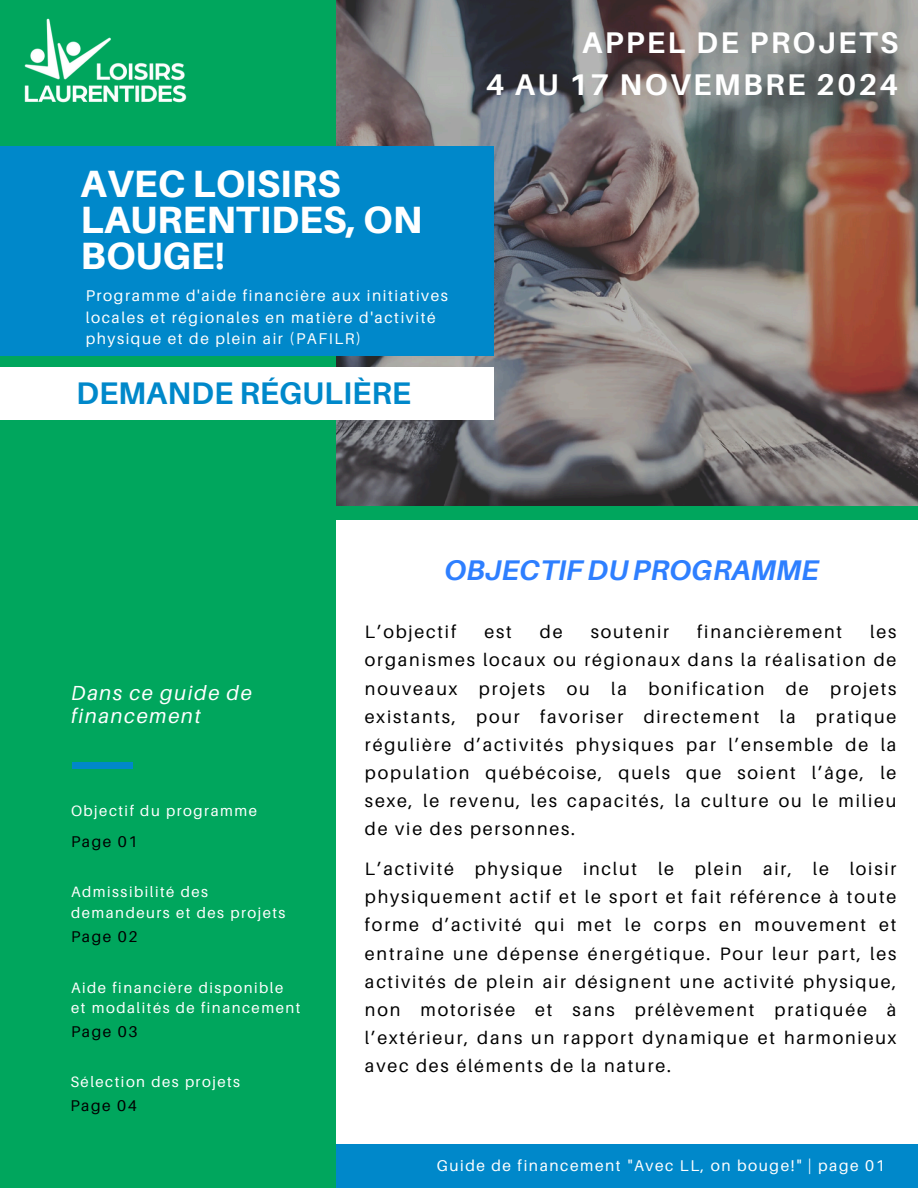
<style>
.page{position:relative;width:918px;height:1188px;background:#fff}
.page>*{position:absolute;margin:0;border:0;box-sizing:border-box;transform-origin:0 0}
.t1{font:800 38.1px/36px "Aileron";color:#fff}
.t2{font:700 31.2px "Aileron";color:#0088ca}
.t3{font:700 30px/41.7px "Aileron";letter-spacing:.08em;color:#fff;text-align:right}
.t4{font:italic 700 28.5px "Aileron";color:#2e7fff}
.t5{font:italic 20.4px/22.5px "Aileron";letter-spacing:.08em;color:#fff}
.t6{font:18px/28.2px "Aileron";letter-spacing:.1em;color:#000;text-align:justify}
.t7{font:15.6px/21.1px "Aileron";letter-spacing:.1em;color:#fff}
.t8{font:15.6px "Aileron";letter-spacing:.1em;color:#000}
.t9{font:15px/20.2px "Aileron";letter-spacing:.1em;color:#fff}
</style>
<div class="page">
<img style="left:336px;top:0;width:582px;height:506px">
<div style="left:330px;top:1144px;width:588px;height:44px;background:#0088ca"></div>
<div style="left:0;top:0;width:336px;height:1188px;background:#00a65d"></div>
<div style="left:0;top:146px;width:493px;height:209px;background:#0088ca"></div>
<div style="left:334px;top:506px;width:584px;height:14px;background:#00a65d"></div>
<div style="left:72px;top:762px;width:60px;height:6px;background:#0088ca"></div>
<img style="left:24px;top:18px;width:163px;height:85px">
<div style="left:0;top:368px;width:493px;height:52px;background:#fff"></div>
<p class="t1" style="left:81px;top:164px;width:343px">AVEC LOISIRS<br>LAURENTIDES, ON<br>BOUGE!</p>
<h2 class="t7" style="left:86px;top:285px;width:364px">Programme d'aide financière aux initiatives locales et régionales en matière d'activité physique et de plein air (PAFILR)</h2>
<p class="t2" style="left:76px;top:373px;width:336px">DEMANDE RÉGULIÈRE</p>
<p class="t3" style="left:486px;top:21px;width:414px">APPEL DE PROJETS<br>4 AU 17 NOVEMBRE 2024</p>
<p class="t5" style="left:71px;top:682px;width:182px">Dans ce guide de financement</p>
<p class="t9" style="left:71px;top:800px;width:187px">Objectif du programme</p>
<h3 class="t8" style="left:71px;top:832px;width:68px">Page 01</h3>
<p class="t9" style="left:71px;top:882px;width:216px">Admissibilité des demandeurs et des projets</p>
<p class="t8" style="left:71px;top:927px;width:68px">Page 02</p>
<p class="t9" style="left:71px;top:977px;width:231px">Aide financière disponible et modalités de financement</p>
<h4 class="t8" style="left:71px;top:1022px;width:68px">Page 03</h4>
<p class="t9" style="left:70px;top:1072px;width:171px">Sélection des projets</p>
<p class="t8" style="left:70px;top:1096px;width:68px">Page 04</p>
<h1 class="t4" style="left:444px;top:553px;width:376px">OBJECTIF DU PROGRAMME</h1>
<h4 class="t6" style="left:365px;top:618px;width:93px">L’objectif</h4>
<h4 class="t6" style="left:484px;top:618px;width:29px">est</h4>
<h4 class="t6" style="left:540px;top:618px;width:24px">de</h4>
<h4 class="t6" style="left:591px;top:618px;width:80px">soutenir</h4>
<h4 class="t6" style="left:697px;top:618px;width:146px">financièrement</h4>
<h4 class="t6" style="left:365px;top:618px;width:533px;text-indent:505px">les organismes locaux ou régionaux dans la réalisation de nouveaux projets ou la bonification de projets existants, pour favoriser directement la pratique régulière d’activités physiques par l’ensemble de la population québécoise, quels que soient l’âge, le sexe, le revenu, les capacités, la culture ou le milieu de vie des personnes.</h4>
<h2 class="t6" style="left:365px;top:854px;width:533px">L’activité physique inclut le plein air, le loisir physiquement actif et le sport et fait référence à toute forme d’activité qui met le corps en mouvement et entraîne une dépense énergétique. Pour leur part, les activités de plein air désignent une activité physique, non motorisée et sans prélèvement pratiquée à l’extérieur, dans un rapport dynamique et harmonieux avec des éléments de la nature.</h2>
<p class="t7" style="left:437px;top:1154px;width:450px">Guide de financement "Avec LL, on bouge!" | page 01</p>
</div>
